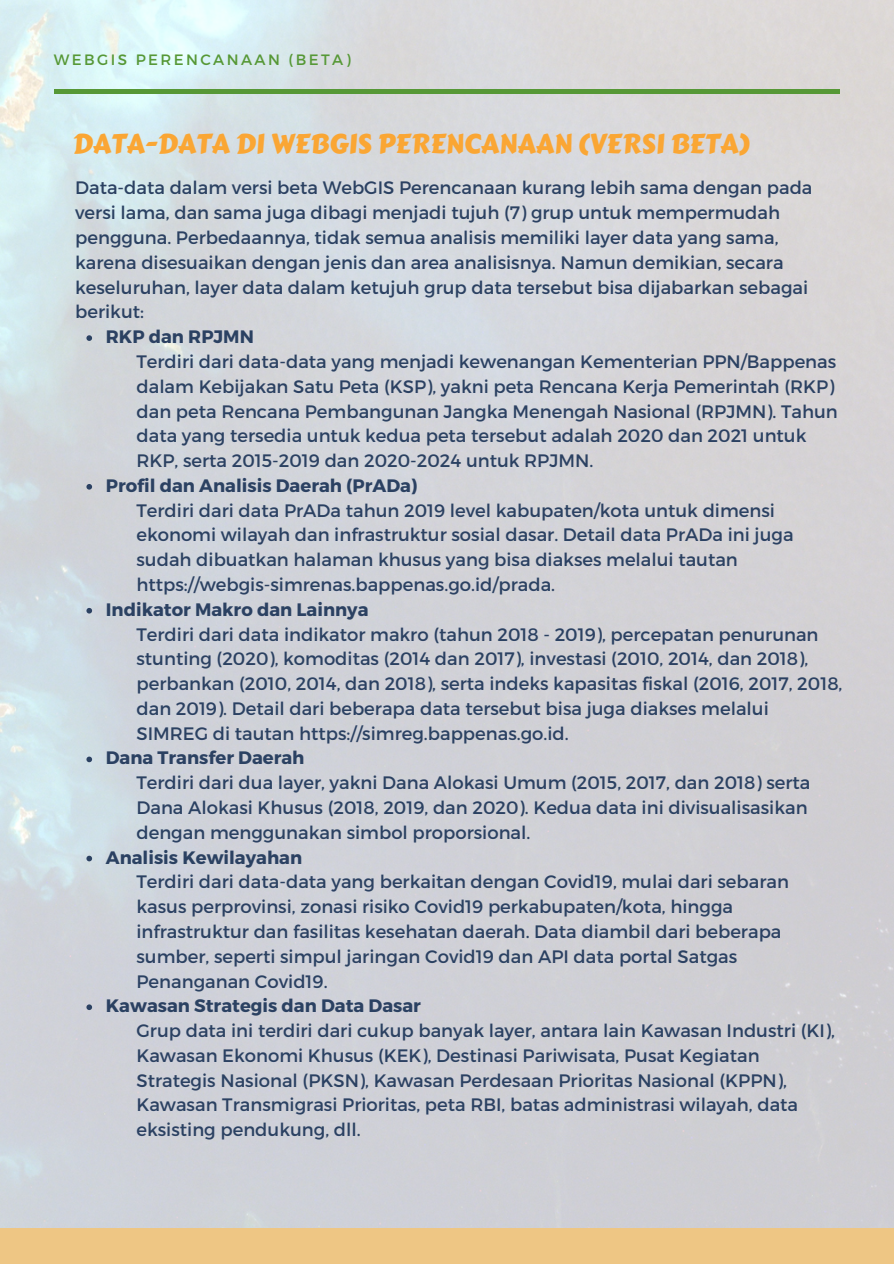
<style>
.page{position:relative;width:894px;height:1264px;background:#fff}
.page>*{position:absolute;margin:0;border:0;box-sizing:border-box;transform-origin:0 0}
.t1{font:27px "Carter One";color:#faa634}
.t2{font:18px/24.8px "Montserrat";color:#2b4162}
.t3{font:700 18px "Montserrat";color:#2b4162}
.t4{font:15px "Montserrat";letter-spacing:.16em;color:#569836}
</style>
<div class="page">
<img style="left:0;top:0;width:893px;height:1228px">
<hr style="left:54px;top:90px;width:785px;height:4px;background:#569836">
<div style="left:0;top:1228px;width:893px;height:35px;background:#eec684"></div>
<svg style="left:86px;top:335px;width:6px;height:6px"></svg>
<svg style="left:86px;top:484px;width:6px;height:5px"></svg>
<svg style="left:86px;top:608px;width:6px;height:5px"></svg>
<svg style="left:86px;top:756px;width:6px;height:6px"></svg>
<svg style="left:86px;top:855px;width:6px;height:6px"></svg>
<svg style="left:86px;top:1004px;width:6px;height:6px"></svg>
<p class="t4" style="left:54px;top:50px;width:298px">WEBGIS PERENCANAAN (BETA)</p>
<p class="t1" style="left:73px;top:123px;width:678px">DATA-DATA DI WEBGIS PERENCANAAN (VERSI BETA)</p>
<p class="t2" style="left:75px;top:175px;width:738px">Data-data dalam versi beta WebGIS Perencanaan kurang lebih sama dengan pada versi lama, dan sama juga dibagi menjadi tujuh (7) grup untuk mempermudah pengguna. Perbedaannya, tidak semua analisis memiliki layer data yang sama, karena disesuaikan dengan jenis dan area analisisnya. Namun demikian, secara keseluruhan, layer data dalam ketujuh grup data tersebut bisa dijabarkan sebagai berikut:</p>
<p class="t2" style="left:136px;top:348px;width:702px">Terdiri dari data-data yang menjadi kewenangan Kementerian PPN/Bappenas dalam Kebijakan Satu Peta (KSP), yakni peta Rencana Kerja Pemerintah (RKP) dan peta Rencana Pembangunan Jangka Menengah Nasional (RPJMN). Tahun data yang tersedia untuk kedua peta tersebut adalah 2020 dan 2021 untuk RKP, serta 2015-2019 dan 2020-2024 untuk RPJMN.</p>
<p class="t2" style="left:136px;top:497px;width:658px">Terdiri dari data PrADa tahun 2019 level kabupaten/kota untuk dimensi ekonomi wilayah dan infrastruktur sosial dasar. Detail data PrADa ini juga sudah dibuatkan halaman khusus yang bisa diakses melalui tautan https://webgis-simrenas.bappenas.go.id/prada.</p>
<p class="t2" style="left:136px;top:621px;width:707px">Terdiri dari data indikator makro (tahun 2018 - 2019), percepatan penurunan stunting (2020), komoditas (2014 dan 2017), investasi (2010, 2014, dan 2018), perbankan (2010, 2014, dan 2018), serta indeks kapasitas fiskal (2016, 2017, 2018, dan 2019). Detail dari beberapa data tersebut bisa juga diakses melalui SIMREG di tautan https://simreg.bappenas.go.id.</p>
<p class="t2" style="left:136px;top:769px;width:675px">Terdiri dari dua layer, yakni Dana Alokasi Umum (2015, 2017, dan 2018) serta<br>Dana Alokasi Khusus (2018, 2019, dan 2020). Kedua data ini divisualisasikan dengan menggunakan simbol proporsional.</p>
<p class="t2" style="left:136px;top:868px;width:653px">Terdiri dari data-data yang berkaitan dengan Covid19, mulai dari sebaran kasus perprovinsi, zonasi risiko Covid19 perkabupaten/kota, hingga infrastruktur dan fasilitas kesehatan daerah. Data diambil dari beberapa sumber, seperti simpul jaringan Covid19 dan API data portal Satgas Penanganan Covid19.</p>
<p class="t2" style="left:136px;top:1017px;width:699px">Grup data ini terdiri dari cukup banyak layer, antara lain Kawasan Industri (KI), Kawasan Ekonomi Khusus (KEK), Destinasi Pariwisata, Pusat Kegiatan Strategis Nasional (PKSN), Kawasan Perdesaan Prioritas Nasional (KPPN), Kawasan Transmigrasi Prioritas, peta RBI, batas administrasi wilayah, data eksisting pendukung, dll.</p>
<p class="t3" style="left:106px;top:325px;width:149px">RKP dan RPJMN</p>
<p class="t3" style="left:106px;top:474px;width:313px">Profil dan Analisis Daerah (PrADa)</p>
<p class="t3" style="left:106px;top:597px;width:264px">Indikator Makro dan Lainnya</p>
<p class="t3" style="left:106px;top:746px;width:200px">Dana Transfer Daerah</p>
<p class="t3" style="left:106px;top:845px;width:198px">Analisis Kewilayahan</p>
<p class="t3" style="left:106px;top:994px;width:316px">Kawasan Strategis dan Data Dasar</p>
</div>
